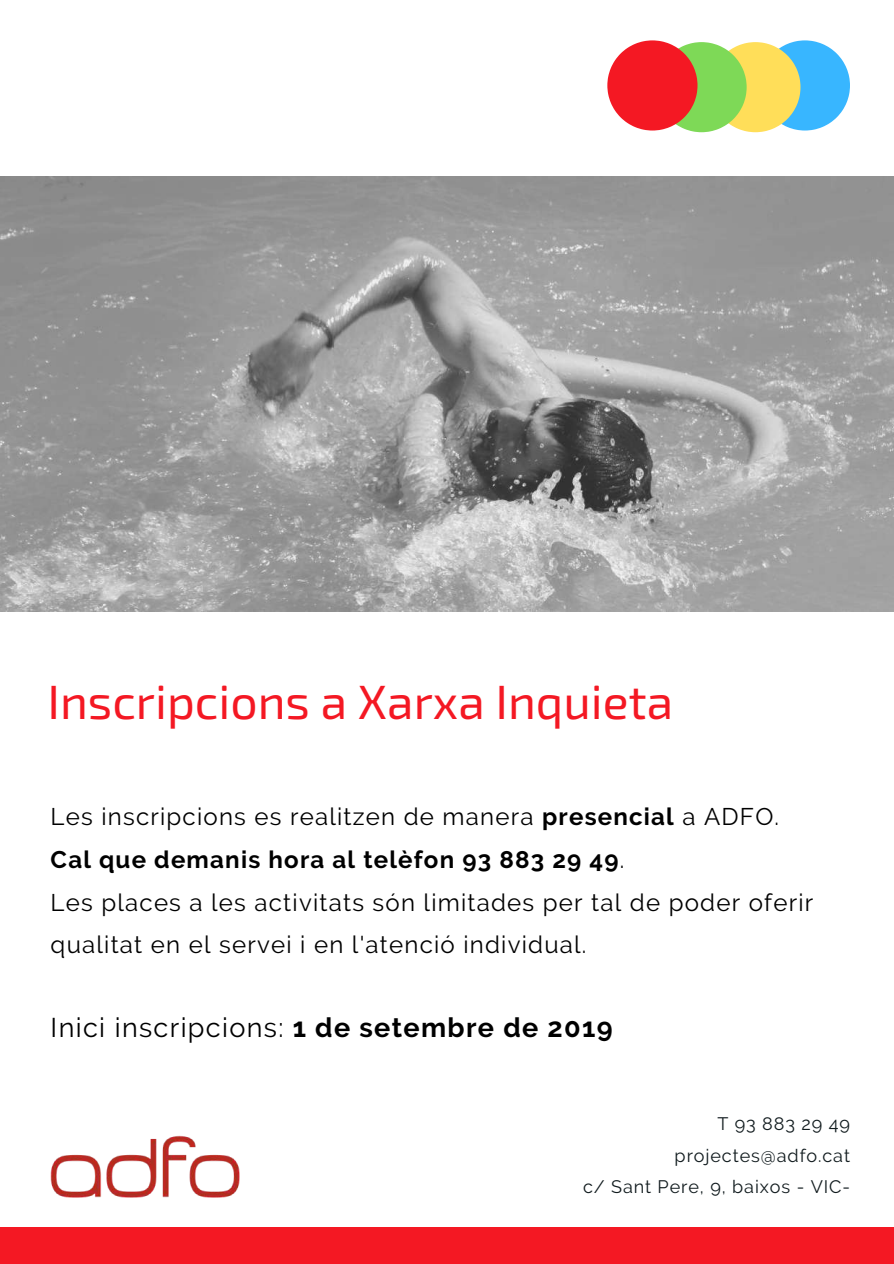
<style>
.page{position:relative;width:894px;height:1264px;background:#fff}
.page>*{position:absolute;margin:0;border:0;box-sizing:border-box;transform-origin:0 0}
.t1{font:48px "Exo 2";color:#f41823}
.t2{font:27px "Raleway";letter-spacing:.05em;color:#000}
.t3{font:24px/42.9px "Raleway";letter-spacing:.05em;color:#000}
.t4{font:18px/31.5px "Raleway";letter-spacing:.05em;color:#111b1e;text-align:right}
.s1{font-weight:700}
</style>
<div class="page">
<img style="left:0;top:177px;width:893px;height:434px">
<div style="left:0;top:1226px;width:893px;height:37px;background:#f41823"></div>
<svg style="left:607px;top:40px;width:242px;height:92px;background:#bda07e"></svg>
<img style="left:51px;top:1135px;width:189px;height:62px">
<h1 class="t1" style="left:47px;top:671px;width:627px">Inscripcions a Xarxa Inquieta</h1>
<p class="t3" style="left:51px;top:795px;width:764px">Les inscripcions es realitzen de manera <span class="s1">presencial</span> a ADFO.<br><span class="s1">Cal que demanis hora al telèfon 93 883 29 49</span>.<br>Les places a les activitats són limitades per tal de poder oferir qualitat en el servei i en l'atenció individual.</p>
<p class="t2" style="left:51px;top:1011px;width:563px">Inici inscripcions: <span class="s1">1 de setembre de 2019</span></p>
<p class="t4" style="left:583px;top:1107px;width:268px">T 93 883 29 49 projectes@adfo.cat<br>c/ Sant Pere, 9, baixos - VIC-</p>
</div>
